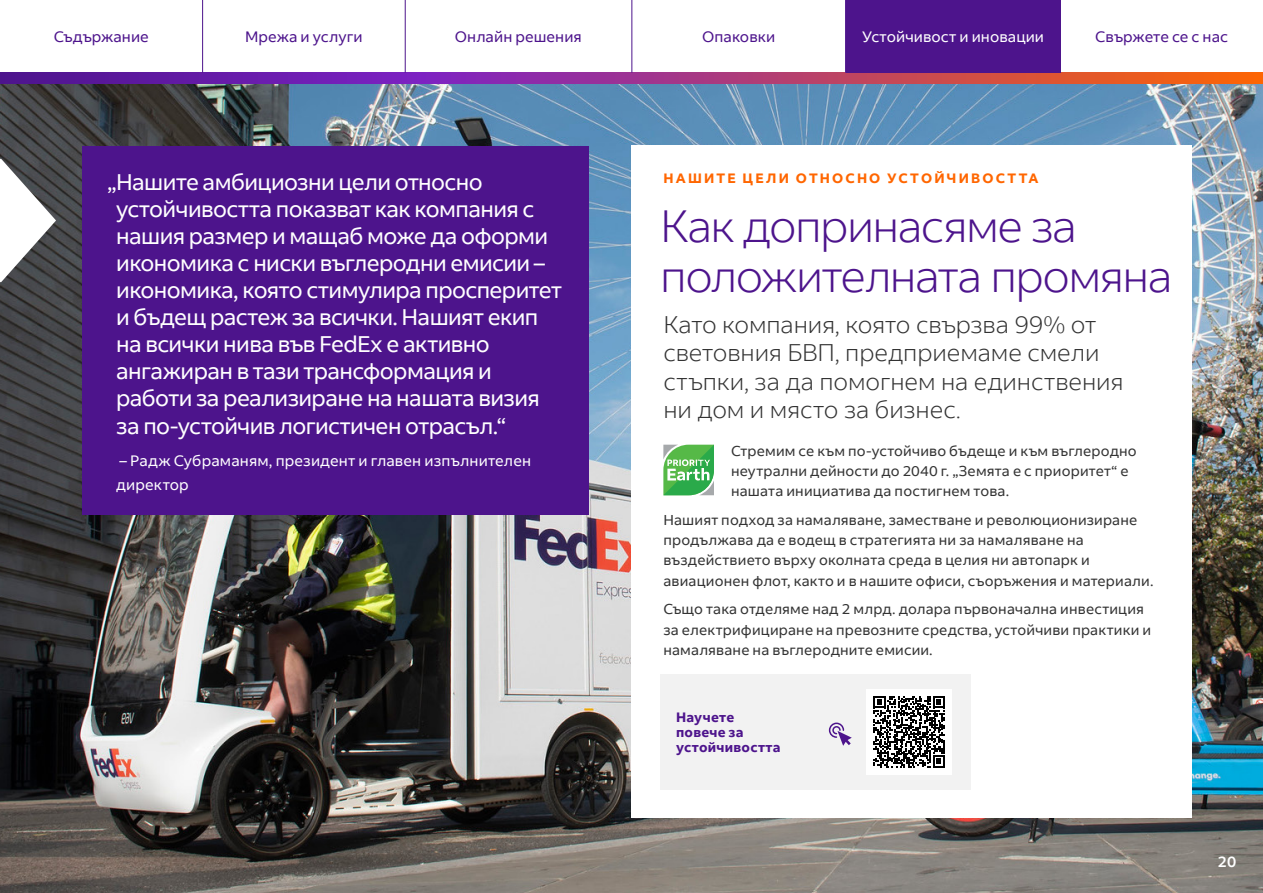
<style>
.page{position:relative;width:1263px;height:893px;background:#fff}
.page>*{position:absolute;margin:0;border:0;box-sizing:border-box;transform-origin:0 0}
.t1{font:300 45px/49.5px "Fed Ex Sans";letter-spacing:-.035em;color:#4d148c}
.t2{font:300 24px/28.5px "Fed Ex Sans";letter-spacing:-.005em;color:#333}
.t3{font:22.5px/27.2px "Fed Ex Sans";letter-spacing:-.025em;color:#fff}
.t4{font:15px/24px "Fed Ex Sans";letter-spacing:.01em;color:#fff}
.t5{font:15px "Fed Ex Sans";letter-spacing:.005em;color:#4d148c}
.t6{font:500 15px "Fed Ex Sans";color:#fff}
.t7{font:14.25px/20.2px "Fed Ex Sans";letter-spacing:.01em;color:#333}
.t8{font:700 13.5px "Fed Ex Sans";letter-spacing:.165em;color:#f60}
.t9{font:700 13.5px/15px "Fed Ex Sans";letter-spacing:.02em;color:#4d148c}
</style>
<div class="page">
<img style="left:0;top:83px;width:1263px;height:810px">
<div style="left:83px;top:146px;width:506px;height:368px;background:#4d148c"></div>
<svg style="left:0;top:159px;width:56px;height:123px"></svg>
<svg style="left:0;top:73px;width:1263px;height:10px;background:#9f3679"></svg>
<hr style="left:202px;top:0;width:1px;height:73px;background:#4d148c">
<hr style="left:405px;top:0;width:1px;height:73px;background:#4d148c">
<hr style="left:631px;top:0;width:1px;height:73px;background:#4d148c">
<hr style="left:845px;top:0;width:1px;height:73px;background:#4d148c">
<div style="left:846px;top:0;width:214px;height:73px;background:#4d148c"></div>
<div style="left:631px;top:146px;width:561px;height:672px;background:#fff"></div>
<svg style="left:663px;top:445px;width:51px;height:50px;background:#6abf71"></svg>
<div style="left:660px;top:674px;width:311px;height:115px;background:#f2f2f2"></div>
<svg style="left:828px;top:722px;width:24px;height:24px"></svg>
<div style="left:867px;top:689px;width:85px;height:85px;background:#fff"></div>
<svg style="left:874px;top:696px;width:71px;height:71px"></svg>
<p class="t5" style="left:54px;top:28px;width:97px">Съдържание</p>
<p class="t5" style="left:245px;top:28px;width:119px">Мрежа и услуги</p>
<p class="t5" style="left:455px;top:28px;width:128px">Онлайн решения</p>
<p class="t5" style="left:702px;top:28px;width:75px">Опаковки</p>
<p class="t4" style="left:862px;top:25px;width:183px">Устойчивост и иновации</p>
<p class="t5" style="left:1095px;top:28px;width:134px">Свържете се с нас</p>
<p class="t3" style="left:116px;top:169px;width:447px;text-indent:-9px">„Нашите амбициозни цели относно устойчивостта показват как компания с нашия размер и мащаб може да оформи икономика с ниски въглеродни емисии – икономика, която стимулира просперитет и бъдещ растеж за всички. Нашият екип на всички нива във FedEx е активно ангажиран в тази трансформация и работи за реализиране на нашата визия за по-устойчив логистичен отрасъл.“</p>
<p class="t4" style="left:116px;top:449px;width:416px">– Радж Субраманям, президент и главен изпълнителен директор</p>
<p class="t8" style="left:663px;top:171px;width:377px">НАШИТЕ ЦЕЛИ ОТНОСНО УСТОЙЧИВОСТТА</p>
<h1 class="t1" style="left:660px;top:202px;width:514px">Как допринасяме за положителната промяна</h1>
<h2 class="t2" style="left:663px;top:310px;width:462px">Като компания, която свързва 99% от световния БВП, предприемаме смели стъпки, за да помогнем на единствения ни дом и място за бизнес.</h2>
<p class="t7" style="left:731px;top:440px;width:407px">Стремим се към по-устойчиво бъдеще и към въглеродно неутрални дейности до 2040 г. „Земята е с приоритет“ е нашата инициатива да постигнем това.</p>
<p class="t7" style="left:663px;top:510px;width:492px">Нашият подход за намаляване, заместване и революционизиране продължава да е водещ в стратегията ни за намаляване на въздействието върху околната среда в целия ни автопарк и авиационен флот, както и в нашите офиси, съоръжения и материали.</p>
<p class="t7" style="left:663px;top:599px;width:489px">Също така отделяме над 2 млрд. долара първоначална инвестиция за електрифициране на превозните средства, устойчиви практики и намаляване на въглеродните емисии.</p>
<p class="t9" style="left:676px;top:710px;width:106px">Научете повече за устойчивостта</p>
<p class="t6" style="left:1218px;top:853px;width:20px">20</p>
</div>
